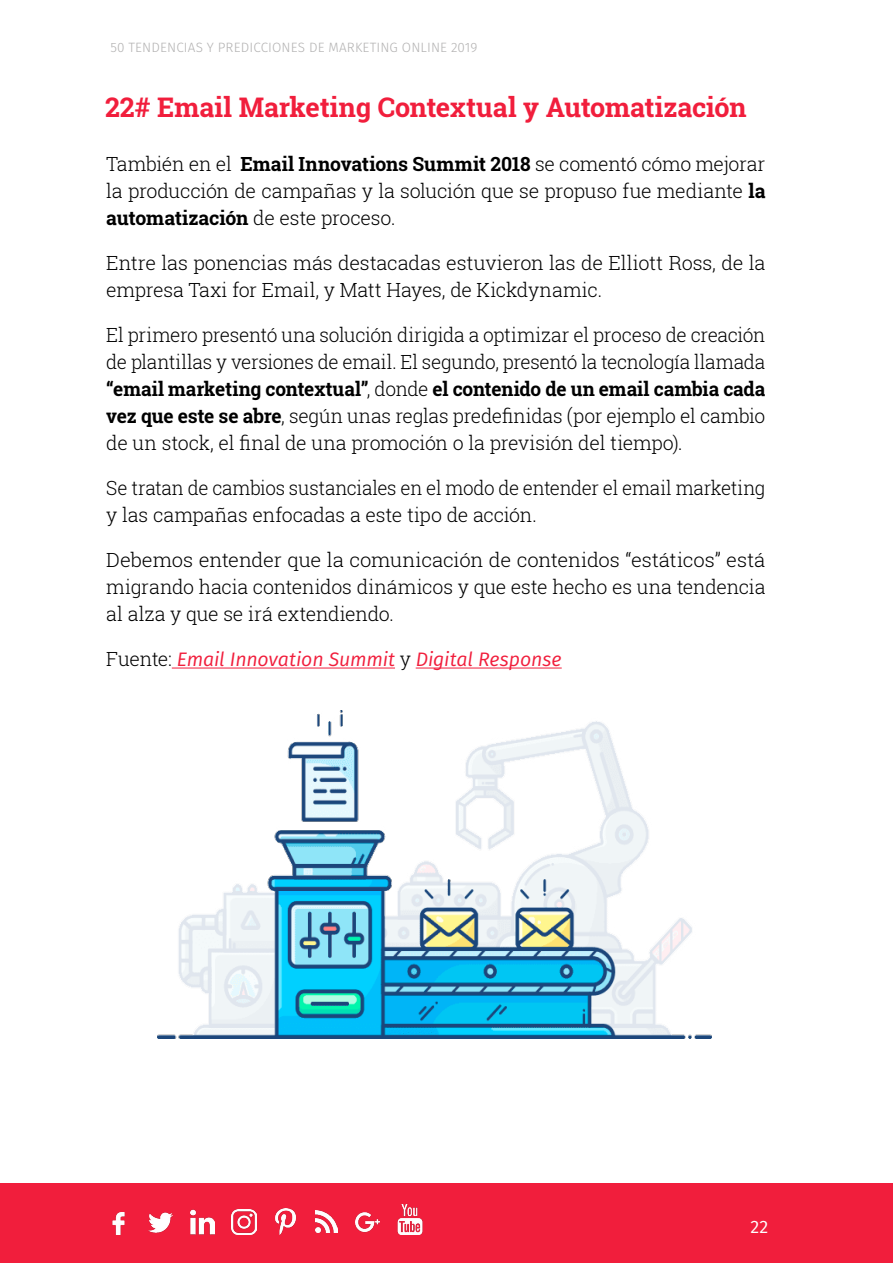
<style>
.page{position:relative;width:893px;height:1263px;background:#fff}
.page>*{position:absolute;margin:0;border:0;box-sizing:border-box;transform-origin:0 0}
.t1{font:700 27px "Roboto Slab";letter-spacing:-.005em;color:#f11e3c}
.t2{font:300 19.5px/27px "Roboto Slab";letter-spacing:-.01em;color:#000;text-align:justify}
.t3{font:300 19.5px/27px "Roboto Slab";letter-spacing:-.01em;color:#000;scale:.96 1}
.t4{font:italic 19.5px "Fira Sans";letter-spacing:-.005em;color:#f11e3c}
.t5{font:18px "Fira Sans";color:#fff}
.t6{font:300 13.5px "Fira Sans";letter-spacing:.01em;color:#b3b2b2}
.s1{font-weight:700}
.s2{font-family:"Roboto Slab";font-weight:300;font-style:normal;color:#000}
</style>
<div class="page">
<hr style="left:172px;top:667px;width:223px;height:1px;background:#f11e3c">
<hr style="left:416px;top:667px;width:146px;height:1px;background:#f11e3c">
<img style="left:158px;top:711px;width:554px;height:327px">
<div style="left:0;top:1183px;width:893px;height:80px;background:#f11e3c"></div>
<img style="left:112px;top:1212px;width:13px;height:22px">
<img style="left:149px;top:1212px;width:24px;height:21px">
<img style="left:190px;top:1210px;width:25px;height:24px">
<img style="left:232px;top:1210px;width:24px;height:24px">
<img style="left:275px;top:1209px;width:21px;height:25px">
<img style="left:316px;top:1211px;width:22px;height:22px">
<img style="left:355px;top:1212px;width:25px;height:21px">
<img style="left:397px;top:1205px;width:26px;height:29px">
<p class="t6" style="left:111px;top:38px;width:368px">50 TENDENCIAS Y PREDICCIONES DE MARKETING ONLINE 2019</p>
<h1 class="t1" style="left:105px;top:89px;width:643px">22# Email Marketing Contextual y Automatización</h1>
<p class="t2" style="left:106px;top:150px;width:661px">También en el <span class="s1">Email Innovations Summit 2018</span> se comentó cómo mejorar la producción de campañas y la solución que se propuso fue mediante <span class="s1">la automatización</span> de este proceso.</p>
<p class="t2" style="left:106px;top:249px;width:660px">Entre las ponencias más destacadas estuvieron las de Elliott Ross, de la empresa Taxi for Email, y Matt Hayes, de Kickdynamic.</p>
<p class="t2" style="left:106px;top:321px;width:661px">El primero presentó una solución dirigida a optimizar el proceso de creación de plantillas y versiones de email. El segundo, presentó la tecnología llamada <span class="s1">“email marketing contextual”</span>, donde <span class="s1">el contenido de un email cambia cada vez que este se abre</span>, según unas reglas predefinidas (por ejemplo el cambio de un stock, el final de una promoción o la previsión del tiempo).</p>
<p class="t3" style="left:106px;top:474px;width:688px">Se tratan de cambios sustanciales en el modo de entender el email marketing y las campañas enfocadas a este tipo de acción.</p>
<p class="t2" style="left:106px;top:546px;width:661px">Debemos entender que la comunicación de contenidos “estáticos” está migrando hacia contenidos dinámicos y que este hecho es una tendencia al alza y que se irá extendiendo.</p>
<p class="t4" style="left:106px;top:646px;width:457px"><span class="s2">Fuente:</span> Email Innovation Summit <span class="s2">y</span> Digital Response</p>
<p class="t5" style="left:751px;top:1214px;width:19px">22</p>
</div>
